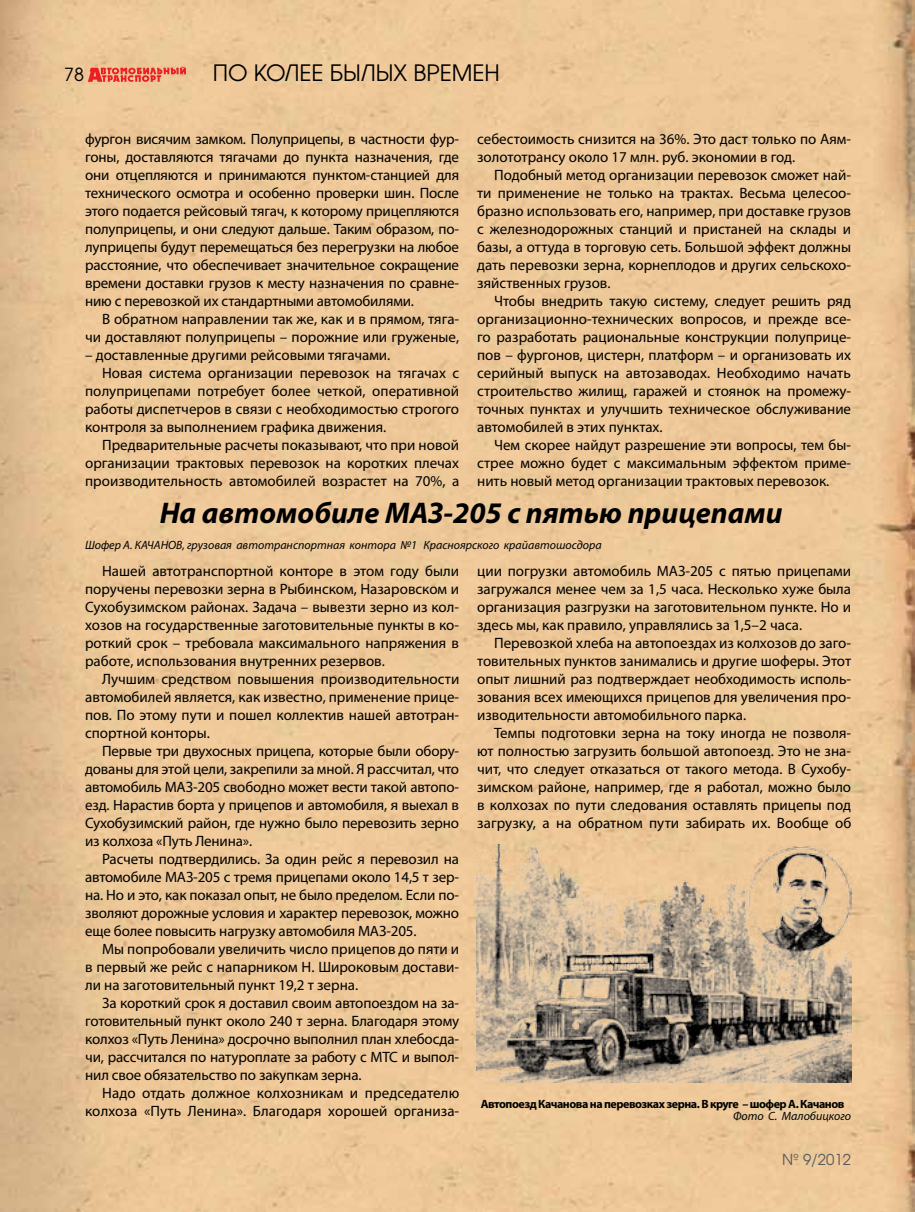
<style>
.page{position:relative;width:915px;height:1212px;background:#fff}
.page>*{position:absolute;margin:0;border:0;box-sizing:border-box;transform-origin:0 0}
.t1{font:italic 700 30px "Myriad Pro";color:#000}
.t2{font:22.5px "AG Avalanche C";color:#000}
.t3{font:18px "AG Avalanche C";color:#000}
.t4{font:15px/18px "Myriad Pro";color:#000;text-align:justify}
.t5{font:15px "AG Avalanche C";color:#58595b}
.t6{font:italic 12px "Myriad Pro";color:#000}
.t7{font:700 12px "Myriad Pro";letter-spacing:-.04em;color:#000}
</style>
<div class="page">
<img style="left:0;top:0;width:914px;height:1212px">
<img style="left:476px;top:845px;width:374px;height:238px">
<svg style="left:88px;top:66px;width:98px;height:16px;background:#ec7862"></svg>
<p class="t3" style="left:64px;top:63px;width:21px">78</p>
<h2 class="t2" style="left:213px;top:59px;width:288px">ПО КОЛЕЕ БЫЛЫХ ВРЕМЕН</h2>
<p class="t4" style="left:85px;top:130px;width:375px">фургон висячим замком. Полуприцепы, в частности фур&shy;гоны, доставляются тягачами до пункта назначения, где они отцепляются и принимаются пунктом-станцией для технического осмотра и особенно проверки шин. После этого подается рейсовый тягач, к которому прицепляются полуприцепы, и они следуют дальше. Таким образом, по&shy;луприцепы будут перемещаться без перегрузки на любое расстояние, что обеспечивает значительное сокращение времени доставки грузов к месту назначения по сравне&shy;нию с перевозкой их стандартными автомобилями.</p>
<p class="t4" style="left:85px;top:310px;width:375px;text-align:right">В обратном направлении так же, как и в прямом, тяга&shy;чи доставляют полуприцепы – порожние или груженые,</p>
<p class="t4" style="left:85px;top:346px;width:307px">– доставленные другими рейсовыми тягачами.</p>
<p class="t4" style="left:102px;top:364px;width:358px">Новая система организации перевозок на тягачах с</p>
<p class="t4" style="left:85px;top:382px;width:375px">полуприцепами потребует более четкой, оперативной</p>
<p class="t4" style="left:85px;top:400px;width:375px">работы диспетчеров в связи с необходимостью строгого</p>
<p class="t4" style="left:85px;top:418px;width:302px">контроля за выполнением графика движения.</p>
<p class="t4" style="left:102px;top:436px;width:358px">Предварительные расчеты показывают, что при новой</p>
<p class="t4" style="left:85px;top:454px;width:375px">организации трактовых перевозок на коротких плечах</p>
<p class="t4" style="left:85px;top:472px;width:375px">производительность автомобилей возрастет на 70%, а</p>
<p class="t4" style="left:477px;top:130px;width:375px">себестоимость снизится на 36%. Это даст только по Аям&shy;золототрансу около 17 млн. руб. экономии в год.</p>
<p class="t4" style="left:477px;top:166px;width:375px;text-indent:17px">Подобный метод организации перевозок сможет най&shy;ти применение не только на трактах. Весьма целесоо&shy;бразно использовать его, например, при доставке грузов с железнодорожных станций и пристаней на склады и базы, а оттуда в торговую сеть. Большой эффект должны дать перевозки зерна, корнеплодов и других сельскохо&shy;зяйственных грузов.</p>
<p class="t4" style="left:477px;top:292px;width:375px;text-indent:17px">Чтобы внедрить такую систему, следует решить ряд организационно-технических вопросов, и прежде все&shy;го разработать рациональные конструкции полуприце&shy;пов – фургонов, цистерн, платформ – и организовать их серийный выпуск на автозаводах. Необходимо начать строительство жилищ, гаражей и стоянок на промежу&shy;точных пунктах и улучшить техническое обслуживание автомобилей в этих пунктах.</p>
<p class="t4" style="left:477px;top:436px;width:375px;text-indent:17px">Чем скорее найдут разрешение эти вопросы, тем бы&shy;стрее можно будет с максимальным эффектом приме&shy;нить новый метод организации трактовых перевозок.</p>
<h1 class="t1" style="left:160px;top:493px;width:624px">На автомобиле МАЗ-205 с пятью прицепами</h1>
<p class="t6" style="left:85px;top:537px;width:518px">Шофер А. КАЧАНОВ, грузовая автотранспортная контора №1 Красноярского крайавтошосдора</p>
<p class="t4" style="left:85px;top:562px;width:375px;text-indent:17px">Нашей автотранспортной конторе в этом году были поручены перевозки зерна в Рыбинском, Назаровском и Сухобузимском районах. Задача – вывезти зерно из кол&shy;хозов на государственные заготовительные пункты в ко&shy;роткий срок – требовала максимального напряжения в работе, использования внутренних резервов.</p>
<p class="t4" style="left:85px;top:670px;width:375px;text-indent:17px">Лучшим средством повышения производительности автомобилей является, как известно, применение прице&shy;пов. По этому пути и пошел коллектив нашей автотран&shy;спортной конторы.</p>
<p class="t4" style="left:85px;top:742px;width:375px;text-indent:17px">Первые три двухосных прицепа, которые были обору&shy;дованы для этой цели, закрепили за мной. Я рассчитал, что автомобиль МАЗ-205 свободно может вести такой автопо&shy;езд. Нарастив борта у прицепов и автомобиля, я выехал в Сухобузимский район, где нужно было перевозить зерно из колхоза «Путь Ленина».</p>
<p class="t4" style="left:85px;top:850px;width:375px;text-indent:17px">Расчеты подтвердились. За один рейс я перевозил на автомобиле МАЗ-205 с тремя прицепами около 14,5 т зер&shy;на. Но и это, как показал опыт, не было пределом. Если по&shy;зволяют дорожные условия и характер перевозок, можно еще более повысить нагрузку автомобиля МАЗ-205.</p>
<p class="t4" style="left:85px;top:940px;width:375px;text-indent:17px">Мы попробовали увеличить число прицепов до пяти и в первый же рейс с напарником Н. Широковым достави&shy;ли на заготовительный пункт 19,2 т зерна.</p>
<p class="t4" style="left:85px;top:994px;width:375px;text-indent:17px">За короткий срок я доставил своим автопоездом на за&shy;готовительный пункт около 240 т зерна. Благодаря этому колхоз «Путь Ленина» досрочно выполнил план хлебосда&shy;чи, рассчитался по натуроплате за работу с МТС и выпол&shy;нил свое обязательство по закупкам зерна.</p>
<p class="t4" style="left:85px;top:1084px;width:375px;text-align:right">Надо отдать должное колхозникам и председателю колхоза «Путь Ленина». Благодаря хорошей организа-</p>
<p class="t4" style="left:477px;top:562px;width:375px">ции погрузки автомобиль МАЗ-205 с пятью прицепами загружался менее чем за 1,5 часа. Несколько хуже была организация разгрузки на заготовительном пункте. Но и здесь мы, как правило, управлялись за 1,5–2 часа.</p>
<p class="t4" style="left:477px;top:634px;width:375px;text-indent:17px">Перевозкой хлеба на автопоездах из колхозов до заго&shy;товительных пунктов занимались и другие шоферы. Этот опыт лишний раз подтверждает необходимость исполь&shy;зования всех имеющихся прицепов для увеличения про&shy;изводительности автомобильного парка.</p>
<p class="t4" style="left:477px;top:724px;width:375px;text-indent:17px">Темпы подготовки зерна на току иногда не позволя&shy;ют полностью загрузить большой автопоезд. Это не зна&shy;чит, что следует отказаться от такого метода. В Сухобу&shy;зимском районе, например, где я работал, можно было в колхозах по пути следования оставлять прицепы под загрузку, а на обратном пути забирать их. Вообще об</p>
<p class="t7" style="left:480px;top:1096px;width:365px">Автопоезд Качанова на перевозках зерна. В круге – шофер А. Качанов</p>
<p class="t6" style="left:732px;top:1109px;width:119px">Фото С. Малобицкого</p>
<p class="t5" style="left:781px;top:1150px;width:70px">№ 9/2012</p>
</div>
